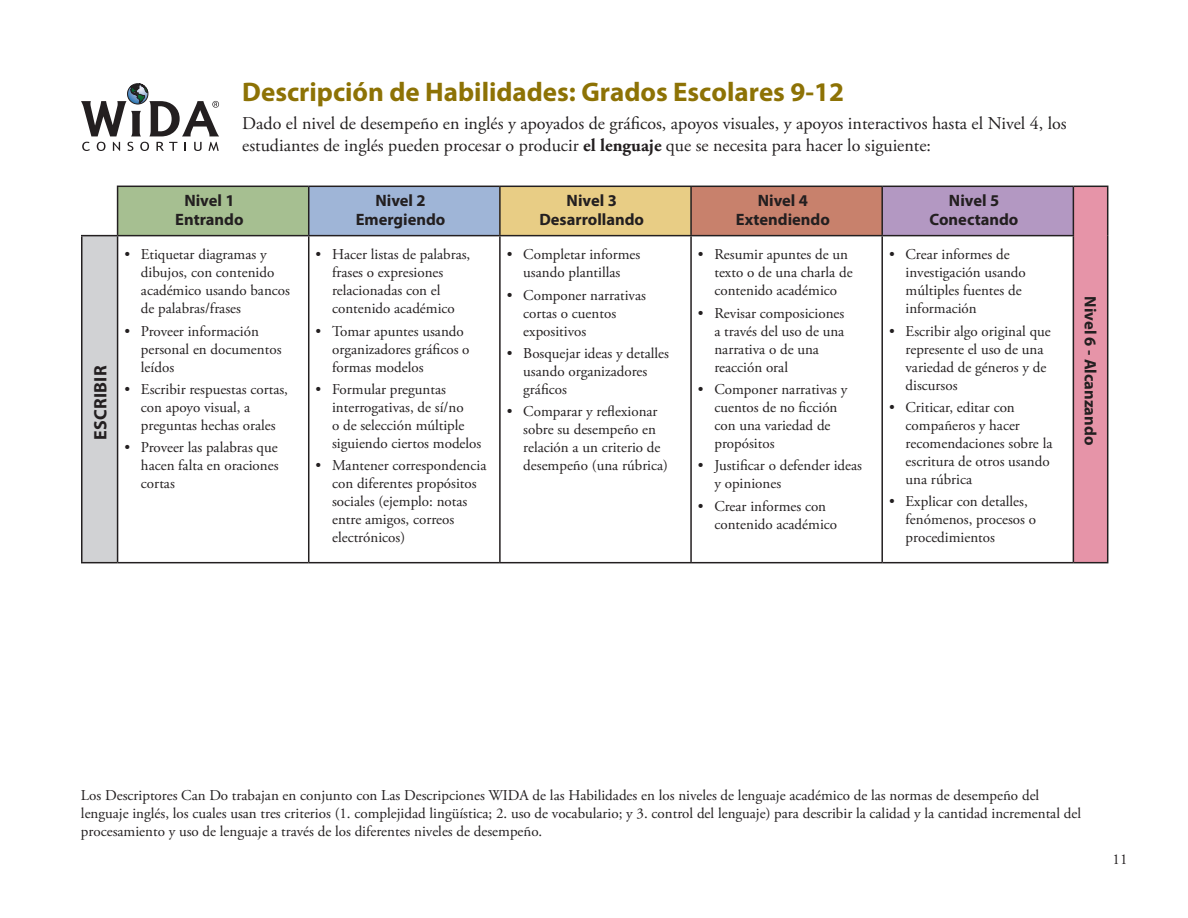
<style>
.page{position:relative;width:1188px;height:918px;background:#fff}
.page>*{position:absolute;margin:0;border:0;box-sizing:border-box;transform-origin:0 0}
.t1{font:700 27px "Myriad Pro";color:#8d7205}
.t2{font:18px/22px "Adobe Garamond Pro";color:#231f20}
.t3{font:700 18px "Myriad Pro";letter-spacing:.02em;color:#231f20}
.t4{font:700 16.5px "Myriad Pro";color:#231f20}
.t5{font:15px/18px "Adobe Garamond Pro";color:#231f20}
.s1{font-weight:700}
</style>
<div class="page">
<div style="left:118px;top:186px;width:191px;height:50px;background:#a6bf91"></div>
<div style="left:309px;top:186px;width:191px;height:50px;background:#9fb5d7"></div>
<div style="left:500px;top:186px;width:191px;height:50px;background:#e8cd85"></div>
<div style="left:691px;top:186px;width:191px;height:50px;background:#c8816c"></div>
<div style="left:882px;top:186px;width:191px;height:50px;background:#b398c2"></div>
<div style="left:1073px;top:186px;width:35px;height:377px;background:#e694a8"></div>
<div style="left:82px;top:236px;width:36px;height:327px;background:#d1d2d4"></div>
<hr style="left:309px;top:186px;width:191px;height:1px;background:#231f20">
<hr style="left:500px;top:186px;width:191px;height:1px;background:#231f20">
<hr style="left:499px;top:187px;width:2px;height:48px;background:#231f20">
<hr style="left:691px;top:186px;width:191px;height:1px;background:#231f20">
<hr style="left:690px;top:187px;width:2px;height:48px;background:#231f20">
<hr style="left:882px;top:186px;width:191px;height:1px;background:#231f20">
<hr style="left:881px;top:187px;width:2px;height:48px;background:#231f20">
<hr style="left:1073px;top:186px;width:35px;height:1px;background:#231f20">
<hr style="left:1073px;top:187px;width:1px;height:48px;background:#231f20">
<hr style="left:1107px;top:187px;width:1px;height:49px;background:#231f20">
<hr style="left:309px;top:235px;width:191px;height:1px;background:#231f20">
<hr style="left:308px;top:236px;width:1px;height:326px;background:#231f20">
<hr style="left:500px;top:235px;width:191px;height:1px;background:#231f20">
<hr style="left:499px;top:236px;width:2px;height:326px;background:#231f20">
<hr style="left:691px;top:235px;width:191px;height:1px;background:#231f20">
<hr style="left:690px;top:236px;width:2px;height:326px;background:#231f20">
<hr style="left:882px;top:235px;width:192px;height:1px;background:#231f20">
<hr style="left:881px;top:236px;width:2px;height:326px;background:#231f20">
<hr style="left:1073px;top:236px;width:1px;height:326px;background:#231f20">
<hr style="left:1107px;top:236px;width:1px;height:326px;background:#231f20">
<hr style="left:118px;top:562px;width:191px;height:1px;background:#231f20">
<hr style="left:309px;top:562px;width:191px;height:1px;background:#231f20">
<hr style="left:500px;top:562px;width:191px;height:1px;background:#231f20">
<hr style="left:691px;top:562px;width:191px;height:1px;background:#231f20">
<hr style="left:882px;top:562px;width:191px;height:1px;background:#231f20">
<hr style="left:1073px;top:562px;width:35px;height:1px;background:#231f20">
<hr style="left:117px;top:186px;width:192px;height:1px;background:#231f20">
<hr style="left:117px;top:187px;width:1px;height:48px;background:#231f20">
<hr style="left:308px;top:187px;width:1px;height:48px;background:#231f20">
<hr style="left:118px;top:235px;width:191px;height:1px;background:#231f20">
<hr style="left:81px;top:235px;width:37px;height:1px;background:#231f20">
<hr style="left:81px;top:236px;width:1px;height:326px;background:#231f20">
<hr style="left:117px;top:236px;width:1px;height:326px;background:#231f20">
<hr style="left:81px;top:562px;width:37px;height:1px;background:#231f20">
<svg style="left:82px;top:142px;width:8px;height:9px"></svg>
<svg style="left:97px;top:142px;width:9px;height:9px"></svg>
<svg style="left:113px;top:142px;width:7px;height:9px"></svg>
<svg style="left:127px;top:142px;width:6px;height:9px"></svg>
<svg style="left:140px;top:142px;width:9px;height:9px"></svg>
<svg style="left:156px;top:142px;width:21px;height:9px"></svg>
<svg style="left:194px;top:142px;width:8px;height:9px"></svg>
<svg style="left:208px;top:142px;width:11px;height:9px"></svg>
<svg style="left:81px;top:84px;width:138px;height:52px"></svg>
<p class="t3" style="left:89px;top:440px;width:77px;rotate:-90deg">ESCRIBIR</p>
<h1 class="t1" style="left:242px;top:75px;width:603px">Descripción de Habilidades: Grados Escolares 9-12</h1>
<p class="t2" style="left:242px;top:113px;width:826px">Dado el nivel de desempeño en inglés y apoyados de gráfcos, apoyos visuales, y apoyos interactivos hasta el Nivel 4, los estudiantes de inglés pueden procesar o producir <span class="s1">el lenguaje</span> que se necesita para hacer lo siguiente:</p>
<p class="t4" style="left:184px;top:189px;width:52px">Nivel 1</p>
<p class="t4" style="left:375px;top:189px;width:52px">Nivel 2</p>
<p class="t4" style="left:567px;top:189px;width:52px">Nivel 3</p>
<p class="t4" style="left:758px;top:189px;width:52px">Nivel 4</p>
<p class="t4" style="left:949px;top:189px;width:52px">Nivel 5</p>
<p class="t4" style="left:175px;top:209px;width:70px">Entrando</p>
<p class="t4" style="left:356px;top:209px;width:91px">Emergiendo</p>
<p class="t4" style="left:539px;top:209px;width:106px">Desarrollando</p>
<p class="t4" style="left:736px;top:209px;width:96px">Extendiendo</p>
<p class="t4" style="left:930px;top:209px;width:90px">Conectando</p>
<p class="t5" style="left:141px;top:246px;width:151px;text-indent:-16px">• Etiquetar diagramas y dibujos, con contenido académico usando bancos de palabras/frases</p>
<p class="t5" style="left:141px;top:323px;width:142px;text-indent:-16px">• Proveer información personal en documentos leídos</p>
<p class="t5" style="left:141px;top:381px;width:149px;text-indent:-16px">• Escribir respuestas cortas, con apoyo visual, a preguntas hechas orales</p>
<p class="t5" style="left:141px;top:439px;width:139px;text-align:justify;text-indent:-16px">• Proveer las palabras que hacen falta en oraciones cortas</p>
<p class="t5" style="left:332px;top:246px;width:140px;text-indent:-16px">• Hacer listas de palabras, frases o expresiones relacionadas con el contenido académico</p>
<p class="t5" style="left:332px;top:323px;width:139px;text-indent:-16px">• Tomar apuntes usando organizadores gráfcos o formas modelos</p>
<p class="t5" style="left:332px;top:381px;width:151px;text-indent:-16px">• Formular preguntas interrogativas, de sí/no<br>o de selección múltiple siguiendo ciertos modelos</p>
<p class="t5" style="left:332px;top:457px;width:156px;text-indent:-16px">• Mantener correspondencia con diferentes propósitos sociales (ejemplo: notas entre amigos, correos electrónicos)</p>
<p class="t5" style="left:507px;top:246px;width:135px;text-align:center">• Completar informes usando plantillas</p>
<p class="t5" style="left:523px;top:287px;width:124px;text-indent:-16px">• Componer narrativas cortas o cuentos expositivos</p>
<p class="t5" style="left:523px;top:345px;width:147px;text-indent:-16px">• Bosquejar ideas y detalles usando organizadores gráfcos</p>
<p class="t5" style="left:523px;top:403px;width:146px;text-indent:-16px">• Comparar y refexionar sobre su desempeño en relación a un criterio de desempeño (una rúbrica)</p>
<p class="t5" style="left:714px;top:246px;width:140px;text-indent:-16px">• Resumir apuntes de un texto o de una charla de contenido académico</p>
<p class="t5" style="left:714px;top:305px;width:131px;text-indent:-17px">• Revisar composiciones a través del uso de una narrativa o de una reacción oral</p>
<p class="t5" style="left:714px;top:381px;width:135px;text-indent:-17px">• Componer narrativas y cuentos de no fcción con una variedad de propósitos</p>
<p class="t5" style="left:714px;top:457px;width:149px;text-indent:-16px">• Justifcar o defender ideas y opiniones</p>
<p class="t5" style="left:714px;top:498px;width:124px;text-indent:-16px">• Crear informes con contenido académico</p>
<p class="t5" style="left:906px;top:246px;width:122px;text-indent:-16px">• Crear informes de investigación usando múltiples fuentes de información</p>
<p class="t5" style="left:906px;top:323px;width:147px;text-indent:-16px">• Escribir algo original que represente el uso de una variedad de géneros y de discursos</p>
<p class="t5" style="left:906px;top:399px;width:148px;text-indent:-16px">• Criticar, editar con compañeros y hacer recomendaciones sobre la escritura de otros usando una rúbrica</p>
<p class="t5" style="left:906px;top:493px;width:132px;text-indent:-16px">• Explicar con detalles, fenómenos, procesos o procedimientos</p>
<p class="t4" style="left:1101px;top:296px;width:150px;rotate:90deg">Nivel 6 - Alcanzando</p>
<p class="t5" style="left:81px;top:786px;width:1002px">Los Descriptores Can Do trabajan en conjunto con Las Descripciones WIDA de las Habilidades en los niveles de lenguaje académico de las normas de desempeño del lenguaje inglés, los cuales usan tres criterios (1. complejidad lingüística; 2. uso de vocabulario; y 3. control del lenguaje) para describir la calidad y la cantidad incremental del</p>
<p class="t5" style="left:81px;top:822px;width:463px">procesamiento y uso de lenguaje a través de los diferentes niveles de desempeño.</p>
<p class="t5" style="left:1113px;top:851px;width:16px">11</p>
</div>
